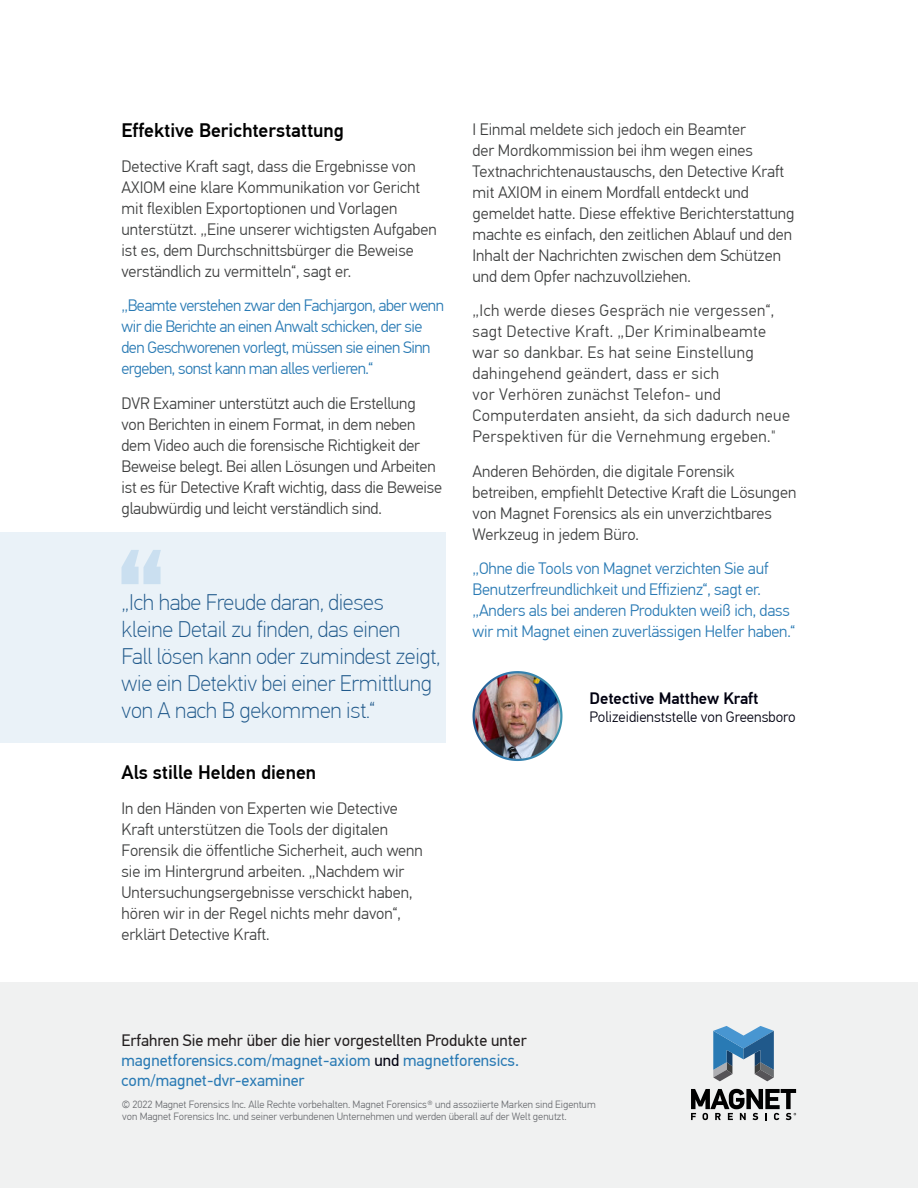
<style>
.page{position:relative;width:918px;height:1188px;background:#fff}
.page>*{position:absolute;margin:0;border:0;box-sizing:border-box;transform-origin:0 0}
.t1{font:100 22.5px/27px "PF Din Text Pro";letter-spacing:-.01em;color:#20598b}
.t2{font:500 19.5px "PF Din Text Pro";color:#000}
.t3{font:300 16.5px/21px "PF Din Text Pro";color:#3e3f3f}
.t4{font:300 16.5px/21px "PF Din Text Pro";letter-spacing:.025em;color:#3e3f3f}
.t5{font:300 16.5px/21px "PF Din Text Pro";letter-spacing:-.01em;color:#297ab4}
.t6{font:300 16.5px/21px "PF Din Text Pro";letter-spacing:-.03em;color:#297ab4}
.t7{font:16.5px/19.8px "PF Din Text Pro";color:#297ab4}
.t8{font:500 16.5px "PF Din Text Pro";color:#000110}
.t9{font:300 15px "PF Din Text Pro";color:#000110}
.t10{font:300 10.5px/12px "PF Din Text Pro";color:#696b6f}
.s1{color:#231f20}
.s2{color:#000110}
</style>
<div class="page">
<div style="left:0;top:982px;width:918px;height:206px;background:#f0f1f1"></div>
<div style="left:0;top:532px;width:446px;height:211px;background:#eaf2f8"></div>
<svg style="left:122px;top:550px;width:39px;height:34px"></svg>
<svg style="left:713px;top:1026px;width:61px;height:55px"></svg>
<svg style="left:691px;top:1089px;width:105px;height:31px"></svg>
<img style="left:474px;top:672px;width:87px;height:88px;border-radius:44px">
<div style="left:473px;top:671px;width:90px;height:90px;border:2px solid #fff;border-radius:50%"></div>
<p class="t2" style="left:122px;top:120px;width:224px">Effektive Berichterstattung</p>
<p class="t3" style="left:122px;top:156px;width:317px">Detective Kraft sagt, dass die Ergebnisse von AXIOM eine klare Kommunikation vor Gericht mit flexiblen Exportoptionen und Vorlagen unterstützt. „Eine unserer wichtigsten Aufgaben ist es, dem Durchschnittsbürger die Beweise verständlich zu vermitteln“, sagt er.</p>
<p class="t6" style="left:122px;top:296px;width:324px">„Beamte verstehen zwar den Fachjargon, aber wenn wir die Berichte an einen Anwalt schicken, der sie den Geschworenen vorlegt, müssen sie einen Sinn ergeben, sonst kann man alles verlieren.“</p>
<p class="t3" style="left:122px;top:393px;width:322px">DVR Examiner unterstützt auch die Erstellung von Berichten in einem Format, in dem neben dem Video auch die forensische Richtigkeit der Beweise belegt. Bei allen Lösungen und Arbeiten ist es für Detective Kraft wichtig, dass die Beweise glaubwürdig und leicht verständlich sind.</p>
<h1 class="t1" style="left:122px;top:590px;width:320px">„Ich habe Freude daran, dieses kleine Detail zu finden, das einen<br>Fall lösen kann oder zumindest zeigt, wie ein Detektiv bei einer Ermittlung von A nach B gekommen ist.“</h1>
<p class="t2" style="left:122px;top:762px;width:196px">Als stille Helden dienen</p>
<p class="t3" style="left:122px;top:798px;width:303px">In den Händen von Experten wie Detective Kraft unterstützen die Tools der digitalen Forensik die öffentliche Sicherheit, auch wenn sie im Hintergrund arbeiten. „Nachdem wir Untersuchungsergebnisse verschickt haben, hören wir in der Regel nichts mehr davon“, erklärt Detective Kraft.</p>
<p class="t3" style="left:472px;top:119px;width:324px">I Einmal meldete sich jedoch ein Beamter<br>der Mordkommission bei ihm wegen eines Textnachrichtenaustauschs, den Detective Kraft mit AXIOM in einem Mordfall entdeckt und gemeldet hatte. Diese effektive Berichterstattung machte es einfach, den zeitlichen Ablauf und den Inhalt der Nachrichten zwischen dem Schützen und dem Opfer nachzuvollziehen.</p>
<p class="t4" style="left:472px;top:301px;width:319px">„Ich werde dieses Gespräch nie vergessen“, sagt Detective Kraft. „Der Kriminalbeamte war so dankbar. Es hat seine Einstellung dahingehend geändert, dass er sich<br>vor Verhören zunächst Telefon- und Computerdaten ansieht, da sich dadurch neue Perspektiven für die Vernehmung ergeben."</p>
<p class="t3" style="left:472px;top:461px;width:326px">Anderen Behörden, die digitale Forensik betreiben, empfiehlt Detective Kraft die Lösungen von Magnet Forensics als ein unverzichtbares Werkzeug in jedem Büro.</p>
<p class="t5" style="left:472px;top:559px;width:324px">„Ohne die Tools von Magnet verzichten Sie auf Benutzerfreundlichkeit und Effizienz“, sagt er. „Anders als bei anderen Produkten weiß ich, dass wir mit Magnet einen zuverlässigen Helfer haben.“</p>
<p class="t8" style="left:590px;top:690px;width:170px">Detective Matthew Kraft</p>
<p class="t9" style="left:590px;top:710px;width:208px">Polizeidienststelle von Greensboro</p>
<p class="t7" style="left:122px;top:1032px;width:407px"><span class="s1">Erfahren Sie mehr über die hier vorgestellten Produkte unter </span>magnetforensics.com/magnet-axiom <span class="s2">und</span> magnetforensics. com/magnet-dvr-examiner</p>
<p class="t10" style="left:122px;top:1099px;width:476px">© 2022 Magnet Forensics Inc. Alle Rechte vorbehalten. Magnet Forensics® und assoziierte Marken sind Eigentum von Magnet Forensics Inc. und seiner verbundenen Unternehmen und werden überall auf der Welt genutzt.</p>
</div>
